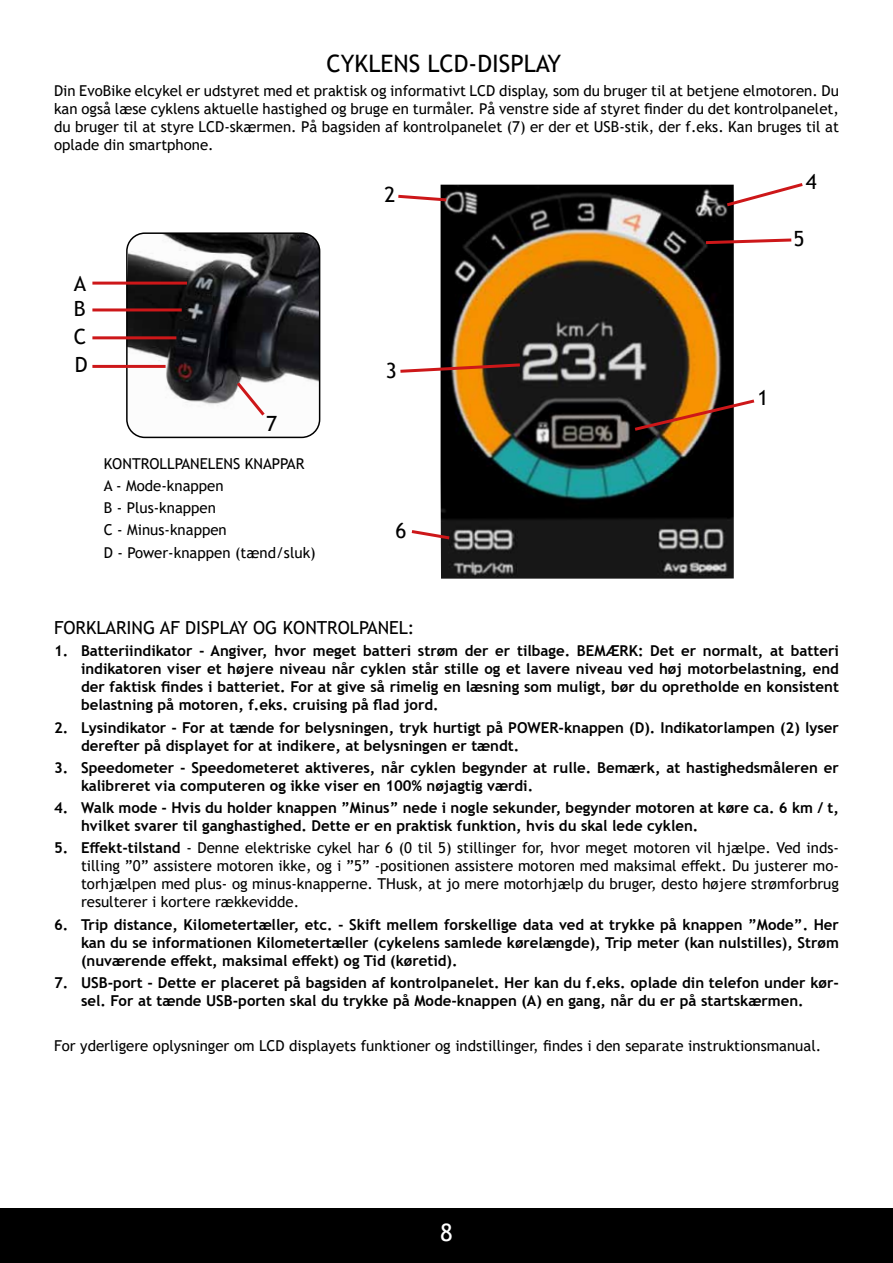
<style>
.page{position:relative;width:893px;height:1263px;background:#fff}
.page>*{position:absolute;margin:0;border:0;box-sizing:border-box;transform-origin:0 0}
.t1{font:24px "Trebuchet MS";color:#000}
.t2{font:24px "Trebuchet MS";color:#fff}
.t3{font:21px/28.2px "Trebuchet MS";color:#000;text-align:justify}
.t4{font:18px "Trebuchet MS";color:#000}
.t5{font:700 15px/18px "Trebuchet MS";color:#000}
.t6{font:15px/18px "Trebuchet MS";color:#000;text-align:justify}
.s1{font-weight:700}
</style>
<div class="page">
<div style="left:0;top:1209px;width:893px;height:54px;background:#000"></div>
<img style="left:441px;top:185px;width:293px;height:394px">
<img style="left:127px;top:235px;width:193px;height:202px">
<div style="left:126px;top:232px;width:194px;height:206px;border:2px solid #000;border-radius:18px"></div>
<svg style="left:703px;top:237px;width:89px;height:9px"></svg>
<hr style="left:92px;top:282px;width:95px;height:3px;background:#cd1719">
<svg style="left:398px;top:193px;width:51px;height:10px"></svg>
<svg style="left:400px;top:362px;width:123px;height:12px"></svg>
<svg style="left:631px;top:397px;width:124px;height:36px"></svg>
<svg style="left:724px;top:183px;width:79px;height:25px"></svg>
<svg style="left:411px;top:528px;width:42px;height:13px"></svg>
<hr style="left:92px;top:308px;width:90px;height:3px;background:#cd1719">
<hr style="left:92px;top:336px;width:84px;height:3px;background:#cd1719">
<hr style="left:92px;top:365px;width:74px;height:3px;background:#cd1719">
<svg style="left:234px;top:379px;width:34px;height:40px"></svg>
<h1 class="t1" style="left:326px;top:48px;width:236px">CYKLENS LCD-DISPLAY</h1>
<p class="t6" style="left:54px;top:82px;width:786px">Din EvoBike elcykel er udstyret med et praktisk og informativt LCD display, som du bruger til at betjene elmotoren. Du kan også læse cyklens aktuelle hastighed og bruge en turmåler. På venstre side af styret finder du det kontrolpanelet, du bruger til at styre LCD-skærmen. På bagsiden af kontrolpanelet (7) er der et USB-stik, der f.eks. Kan bruges til at oplade din smartphone.</p>
<h2 class="t3" style="left:74px;top:269px;width:14px">A</h2>
<h2 class="t3" style="left:74px;top:294px;width:15px">B C D</h2>
<h2 class="t3" style="left:266px;top:409px;width:13px">7</h2>
<p class="t6" style="left:104px;top:452px;width:214px;line-height:22.2px;text-align:left">KONTROLLPANELENS KNAPPAR<br>A - Mode-knappen<br>B - Plus-knappen<br>C - Minus-knappen<br>D - Power-knappen (tænd/sluk)</p>
<h2 class="t3" style="left:385px;top:180px;width:13px">2</h2>
<h2 class="t3" style="left:386px;top:357px;width:13px">3</h2>
<h2 class="t3" style="left:395px;top:516px;width:13px">6</h2>
<h2 class="t3" style="left:806px;top:167px;width:13px">4</h2>
<h2 class="t3" style="left:793px;top:224px;width:13px">5</h2>
<h2 class="t3" style="left:757px;top:383px;width:13px">1</h2>
<p class="t4" style="left:54px;top:616px;width:362px">FORKLARING AF DISPLAY OG KONTROLPANEL:</p>
<p class="t5" style="left:81px;top:642px;width:759px;text-align:justify;text-indent:-27px">1. Batteriindikator - Angiver, hvor meget batteri strøm der er tilbage. BEMÆRK: Det er normalt, at batteri indikatoren viser et højere niveau når cyklen står stille og et lavere niveau ved høj motorbelastning, end der faktisk findes i batteriet. For at give så rimelig en læsning som muligt, bør du opretholde en konsistent belastning på motoren, f.eks. cruising på flad jord.</p>
<p class="t5" style="left:81px;top:718px;width:759px;text-indent:-27px">2. Lysindikator - For at tænde for belysningen, tryk hurtigt på POWER-knappen (D). Indikatorlampen (2) lyser derefter på displayet for at indikere, at belysningen er tændt.</p>
<p class="t5" style="left:81px;top:758px;width:759px;text-indent:-27px">3. Speedometer - Speedometeret aktiveres, når cyklen begynder at rulle. Bemærk, at hastighedsmåleren er kalibreret via computeren og ikke viser en 100% nøjagtig værdi.</p>
<p class="t5" style="left:81px;top:799px;width:759px;text-indent:-27px">4. Walk mode - Hvis du holder knappen ”Minus” nede i nogle sekunder, begynder motoren at køre ca. 6 km / t, hvilket svarer til ganghastighed. Dette er en praktisk funktion, hvis du skal lede cyklen.</p>
<p class="t6" style="left:81px;top:839px;width:759px;text-indent:-27px"><span class="s1">5. Effekt-tilstand</span> - Denne elektriske cykel har 6 (0 til 5) stillinger for, hvor meget motoren vil hjælpe. Ved inds&shy;tilling ”0” assistere motoren ikke, og i ”5” -positionen assistere motoren med maksimal effekt. Du justerer mo&shy;torhjælpen med plus- og minus-knapperne. THusk, at jo mere motorhjælp du bruger, desto højere strømforbrug resulterer i kortere rækkevidde.</p>
<p class="t5" style="left:81px;top:915px;width:759px;text-align:justify;text-indent:-27px">6. Trip distance, Kilometertæller, etc. - Skift mellem forskellige data ved at trykke på knappen ”Mode”. Her kan du se informationen Kilometertæller (cykelens samlede kørelængde), Trip meter (kan nulstilles), Strøm (nuværende effekt, maksimal effekt) og Tid (køretid).</p>
<p class="t5" style="left:54px;top:973px;width:786px;text-align:center">7. USB-port - Dette er placeret på bagsiden af kontrolpanelet. Her kan du f.eks. oplade din telefon under kør&shy;sel. For at tænde USB-porten skal du trykke på Mode-knappen (A) en gang, når du er på startskærmen.</p>
<p class="t6" style="left:54px;top:1036px;width:769px">For yderligere oplysninger om LCD displayets funktioner og indstillinger, findes i den separate instruktionsmanual.</p>
<h1 class="t2" style="left:440px;top:1217px;width:14px">8</h1>
</div>
